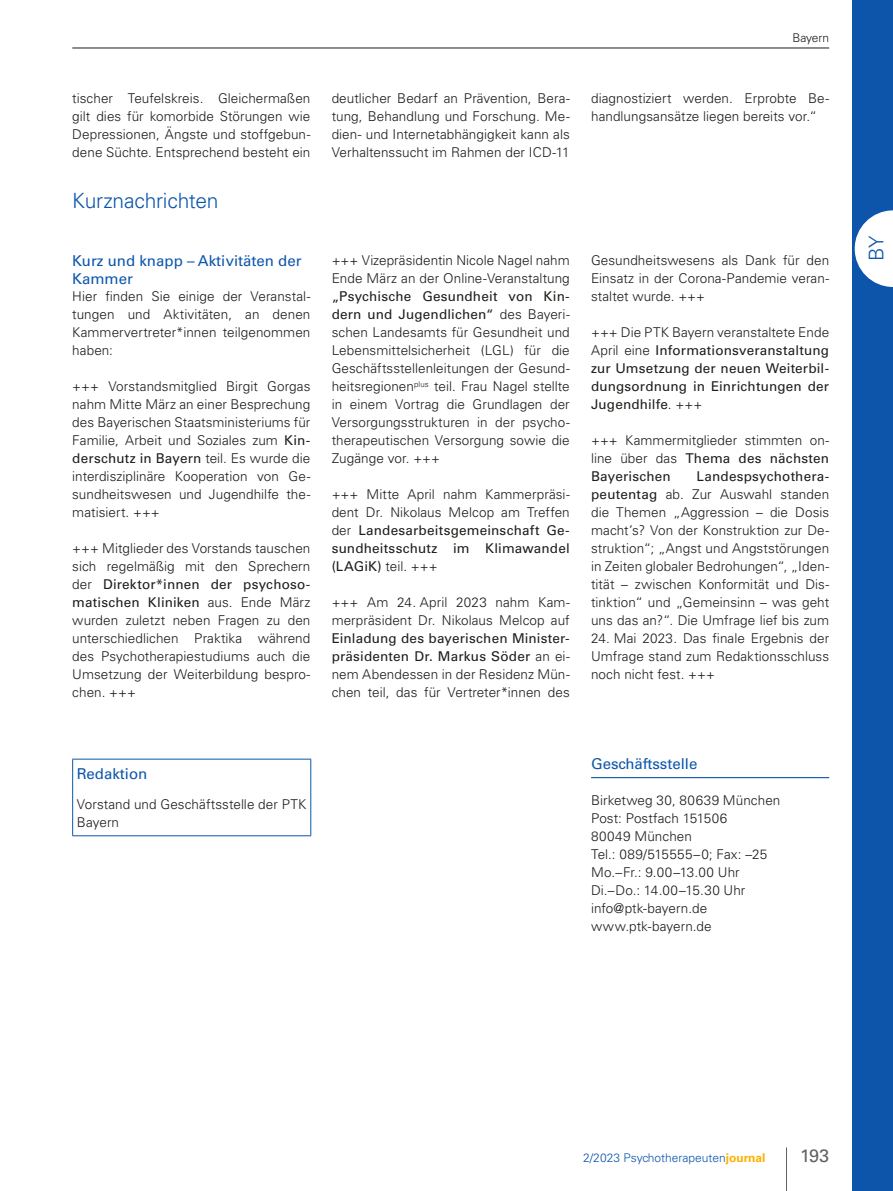
<style>
.page{position:relative;width:893px;height:1191px;background:#fff}
.page>*{position:absolute;margin:0;border:0;box-sizing:border-box;transform-origin:0 0}
.t1{font:300 21px "Univers LT Std";letter-spacing:-.01em;color:#0c55ab}
.t2{font:300 20.25px "Univers LT Std";color:#0c55ab}
.t3{font:18px "Univers LT Std";color:#626161}
.t4{font:15px/18px "Univers LT Std";color:#0c55ab}
.t5{font:300 13.5px/18px "Univers LT Std";letter-spacing:.005em;color:#1f1c19;text-align:justify}
.t6{font:13.5px/18px "Univers LT Std";letter-spacing:.01em;color:#1f1c19;text-align:justify}
.t7{font:300 12px "Univers LT Std";color:#0c55ab}
.t8{font:300 12px "Univers LT Std";letter-spacing:-.02em;color:#1f1c19}
.s1{font-weight:400}
.s2{font-weight:300}
.s3{font-weight:700;color:#fdb200}
</style>
<div class="page">
<hr style="left:591px;top:777px;width:238px;height:1px;background:#0c55ab">
<hr style="left:72px;top:758px;width:239px;height:1px;background:#0c55ab">
<hr style="left:72px;top:759px;width:1px;height:76px;background:#0c55ab">
<hr style="left:310px;top:759px;width:1px;height:76px;background:#0c55ab">
<hr style="left:72px;top:835px;width:239px;height:1px;background:#0c55ab">
<hr style="left:786px;top:1147px;width:1px;height:44px;background:#626161">
<div style="left:853px;top:0;width:40px;height:1191px;background:#0c55ab"></div>
<hr style="left:72px;top:48px;width:757px;height:1px;background:#1f1c19">
<svg style="left:855px;top:210px;width:38px;height:77px"></svg>
<p class="t8" style="left:793px;top:31px;width:38px">Bayern</p>
<p class="t5" style="left:72px;top:89px;width:240px">tischer Teufelskreis. Gleichermaßen gilt dies für komorbide Störungen wie Depressionen, Ängste und stoffgebun&shy;dene Süchte. Entsprechend besteht ein</p>
<p class="t5" style="left:332px;top:89px;width:240px">deutlicher Bedarf an Prävention, Bera&shy;tung, Behandlung und Forschung. Me&shy;dien- und Internetabhängigkeit kann als Verhaltenssucht im Rahmen der ICD-11</p>
<p class="t5" style="left:591px;top:89px;width:240px">diagnostiziert werden. Erprobte Be&shy;handlungsansätze liegen bereits vor.“</p>
<h1 class="t1" style="left:72px;top:188px;width:148px">Kurznachrichten</h1>
<p class="t4" style="left:72px;top:251px;width:231px">Kurz und knapp – Aktivitäten der<br>Kammer</p>
<p class="t5" style="left:72px;top:287px;width:240px">Hier finden Sie einige der Veranstal&shy;tungen und Aktivitäten, an denen Kammervertreter*innen teilgenommen haben:</p>
<p class="t5" style="left:72px;top:377px;width:240px">+++ Vorstandsmitglied Birgit Gorgas nahm Mitte März an einer Besprechung des Bayerischen Staatsministeriums für Familie, Arbeit und Soziales zum <span class="s1">Kin&shy;derschutz in Bayern</span> teil. Es wurde die interdisziplinäre Kooperation von Ge&shy;sundheitswesen und Jugendhilfe the&shy;matisiert. +++</p>
<p class="t5" style="left:72px;top:539px;width:240px">+++ Mitglieder des Vorstands tauschen sich regelmäßig mit den Sprechern der <span class="s1">Direktor*innen der psychoso&shy;matischen Kliniken</span> aus. Ende März wurden zuletzt neben Fragen zu den unterschiedlichen Praktika während des Psychotherapiestudiums auch die Umsetzung der Weiterbildung bespro&shy;chen. +++</p>
<p class="t5" style="left:332px;top:251px;width:240px">+++ Vizepräsidentin Nicole Nagel nahm<br>Ende März an der Online-Veranstaltung</p>
<p class="t5" style="left:332px;top:287px;width:240px"><span class="s1">„Psychische Gesundheit von Kin&shy;dern und Jugendlichen“</span> des Bayeri&shy;schen Landesamts für Gesundheit und Lebensmittelsicherheit (LGL) für die Geschäftsstellenleitungen der Gesund&shy;heitsregionen<sup>plus</sup> teil. Frau Nagel stellte in einem Vortrag die Grundlagen der Versorgungsstrukturen in der psycho&shy;therapeutischen Versorgung sowie die Zugänge vor. +++</p>
<p class="t5" style="left:332px;top:485px;width:240px">+++ Mitte April nahm Kammerpräsi&shy;dent Dr. Nikolaus Melcop am Treffen der <span class="s1">Landesarbeitsgemeinschaft Ge&shy;sundheitsschutz im Klimawandel (LAGiK)</span> teil. +++</p>
<p class="t5" style="left:332px;top:593px;width:240px">+++ Am 24. April 2023 nahm Kam&shy;merpräsident Dr. Nikolaus Melcop auf</p>
<p class="t5" style="left:332px;top:629px;width:240px"><span class="s1">Einladung des bayerischen Minister&shy;präsidenten Dr. Markus Söder</span> an ei&shy;nem Abendessen in der Residenz Mün&shy;chen teil, das für Vertreter*innen des</p>
<p class="t5" style="left:591px;top:251px;width:240px">Gesundheitswesens als Dank für den Einsatz in der Corona-Pandemie veran&shy;staltet wurde. +++</p>
<p class="t6" style="left:591px;top:323px;width:240px"><span class="s2">+++ Die PTK Bayern veranstaltete Ende April eine</span> Informationsveranstaltung zur Umsetzung der neuen Weiterbil&shy;dungsordnung in Einrichtungen der Jugendhilfe<span class="s2">. +++</span></p>
<p class="t5" style="left:591px;top:431px;width:240px">+++ Kammermitglieder stimmten on&shy;line über das <span class="s1">Thema des nächsten Bayerischen</span></p>
<p class="t5" style="left:591px;top:467px;width:240px;text-indent:106px"><span class="s1">Landespsychothera&shy;peutentag</span> ab. Zur Auswahl standen die Themen „Aggression – die Dosis macht’s? Von der Konstruktion zur De&shy;struktion“; „Angst und Angststörungen in Zeiten globaler Bedrohungen“, „Iden&shy;tität – zwischen Konformität und Dis&shy;tinktion“ und „Gemeinsinn – was geht uns das an?“. Die Umfrage lief bis zum</p>
<p class="t5" style="left:591px;top:629px;width:240px">24. Mai 2023. Das finale Ergebnis der Umfrage stand zum Redaktionsschluss noch nicht fest. +++</p>
<p class="t4" style="left:77px;top:764px;width:72px">Redaktion</p>
<p class="t5" style="left:77px;top:795px;width:231px">Vorstand und Geschäftsstelle der PTK<br>Bayern</p>
<p class="t4" style="left:591px;top:754px;width:108px">Geschäftsstelle</p>
<p class="t5" style="left:591px;top:791px;width:191px;text-align:left">Birketweg 30, 80639 München<br>Post: Postfach 151506<br>80049 München<br>Tel.: 089/515555–0; Fax: –25<br>Mo.–Fr.: 9.00–13.00 Uhr<br>Di.–Do.: 14.00–15.30 Uhr info@ptk-bayern.de www.ptk-bayern.de</p>
<h2 class="t2" style="left:864px;top:261px;width:27px;rotate:-90deg">BY</h2>
<p class="t7" style="left:583px;top:1150px;width:184px">2/2023 Psychotherapeuten<span class="s3">journal</span></p>
<h3 class="t3" style="left:800px;top:1144px;width:30px">193</h3>
</div>
